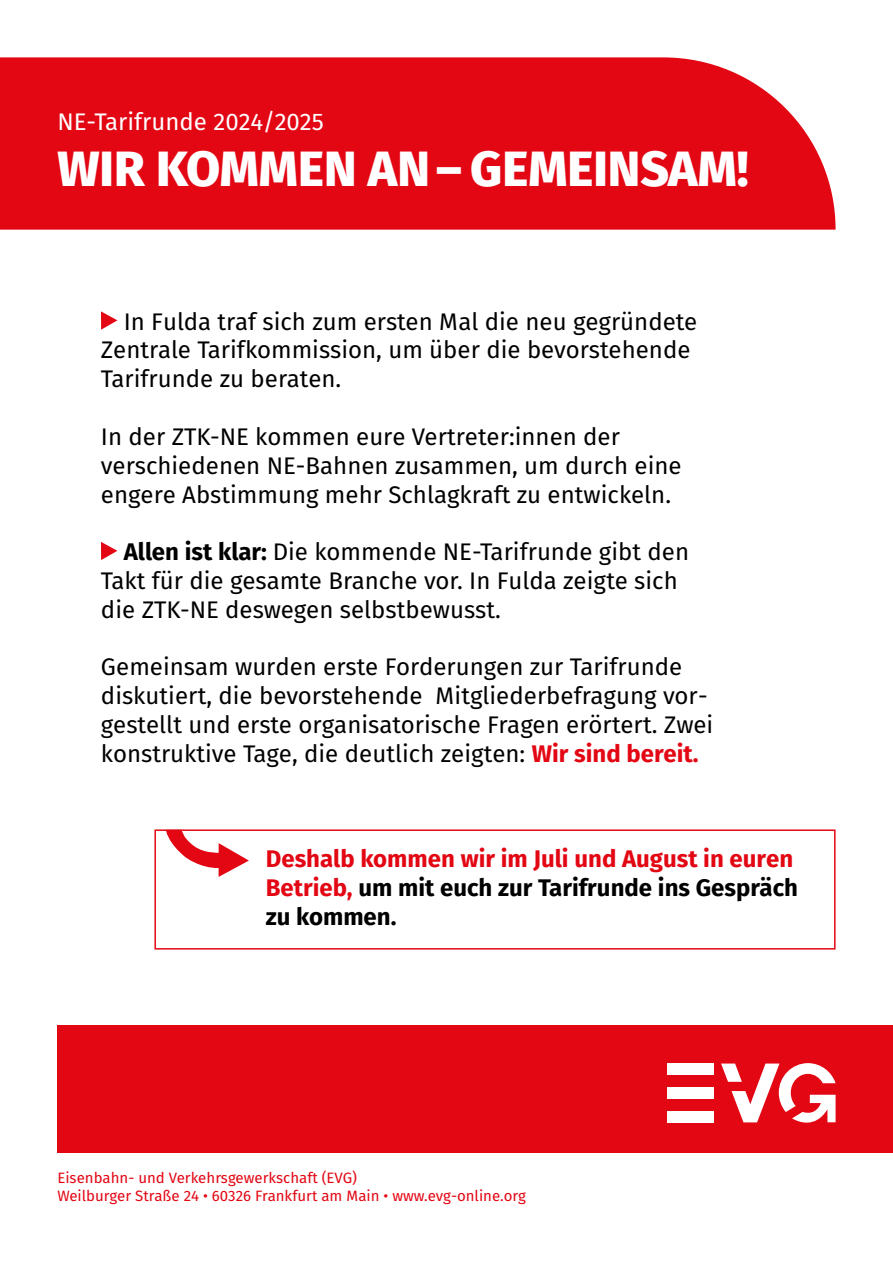
<style>
.page{position:relative;width:893px;height:1263px;background:#fff}
.page>*{position:absolute;margin:0;border:0;box-sizing:border-box;transform-origin:0 0}
.t1{font:800 49.5px "Fira Sans";color:#fff}
.t2{font:24px/28.8px "Fira Sans";color:#000}
.t3{font:700 24px/28.8px "Fira Sans";color:#e30613}
.t4{font:24px "Fira Sans";color:#fff}
.t5{font:15px/18px "Fira Sans";color:#e30613}
.s1{font-weight:700}
.s2{font-weight:700;color:#e30613}
.s3{color:#000}
</style>
<div class="page">
<div style="left:0;top:57px;width:836px;height:173px;background:#e30613"></div>
<div style="left:57px;top:1025px;width:836px;height:127px;background:#e30613"></div>
<svg style="left:101px;top:311px;width:16px;height:19px"></svg>
<svg style="left:101px;top:542px;width:16px;height:18px"></svg>
<svg style="left:166px;top:832px;width:83px;height:45px"></svg>
<svg style="left:721px;top:1063px;width:115px;height:60px"></svg>
<div style="left:668px;top:1063px;width:46px;height:12px;background:#fff"></div>
<div style="left:668px;top:1087px;width:46px;height:12px;background:#fff"></div>
<div style="left:668px;top:1111px;width:46px;height:11px;background:#fff"></div>
<div style="left:154px;top:829px;width:682px;height:120px;border:2px solid #e30613"></div>
<p class="t4" style="left:57px;top:103px;width:268px">NE-Tarifrunde 2024/2025</p>
<h1 class="t1" style="left:57px;top:125px;width:693px">WIR KOMMEN AN – GEMEINSAM!</h1>
<p class="t2" style="left:101px;top:306px;width:598px;text-indent:23px">In Fulda traf sich zum ersten Mal die neu gegründete<br>Zentrale Tarifkommission, um über die bevorstehende<br>Tarifrunde zu beraten.</p>
<p class="t2" style="left:101px;top:421px;width:582px">In der ZTK-NE kommen eure Vertreter:innen der verschiedenen NE-Bahnen zusammen, um durch eine engere Abstimmung mehr Schlagkraft zu entwickeln.</p>
<p class="t2" style="left:101px;top:537px;width:590px;text-indent:23px"><span class="s1">Allen ist klar:</span> Die kommende NE-Tarifrunde gibt den<br>Takt für die gesamte Branche vor. In Fulda zeigte sich die ZTK-NE deswegen selbstbewusst.</p>
<p class="t2" style="left:101px;top:652px;width:614px">Gemeinsam wurden erste Forderungen zur Tarifrunde diskutiert, die bevorstehende Mitgliederbefragung vor&shy;gestellt und erste organisatorische Fragen erörtert. Zwei konstruktive Tage, die deutlich zeigten: <span class="s2">Wir sind bereit.</span></p>
<p class="t3" style="left:266px;top:843px;width:534px">Deshalb kommen wir im Juli und August in euren<br>Betrieb, <span class="s3">um mit euch zur Tarifrunde ins Gespräch zu kommen.</span></p>
<p class="t5" style="left:57px;top:1169px;width:470px">Eisenbahn- und Verkehrsgewerkschaft (EVG)<br>Weilburger Straße 24 • 60326 Frankfurt am Main • www.evg-online.org</p>
</div>
